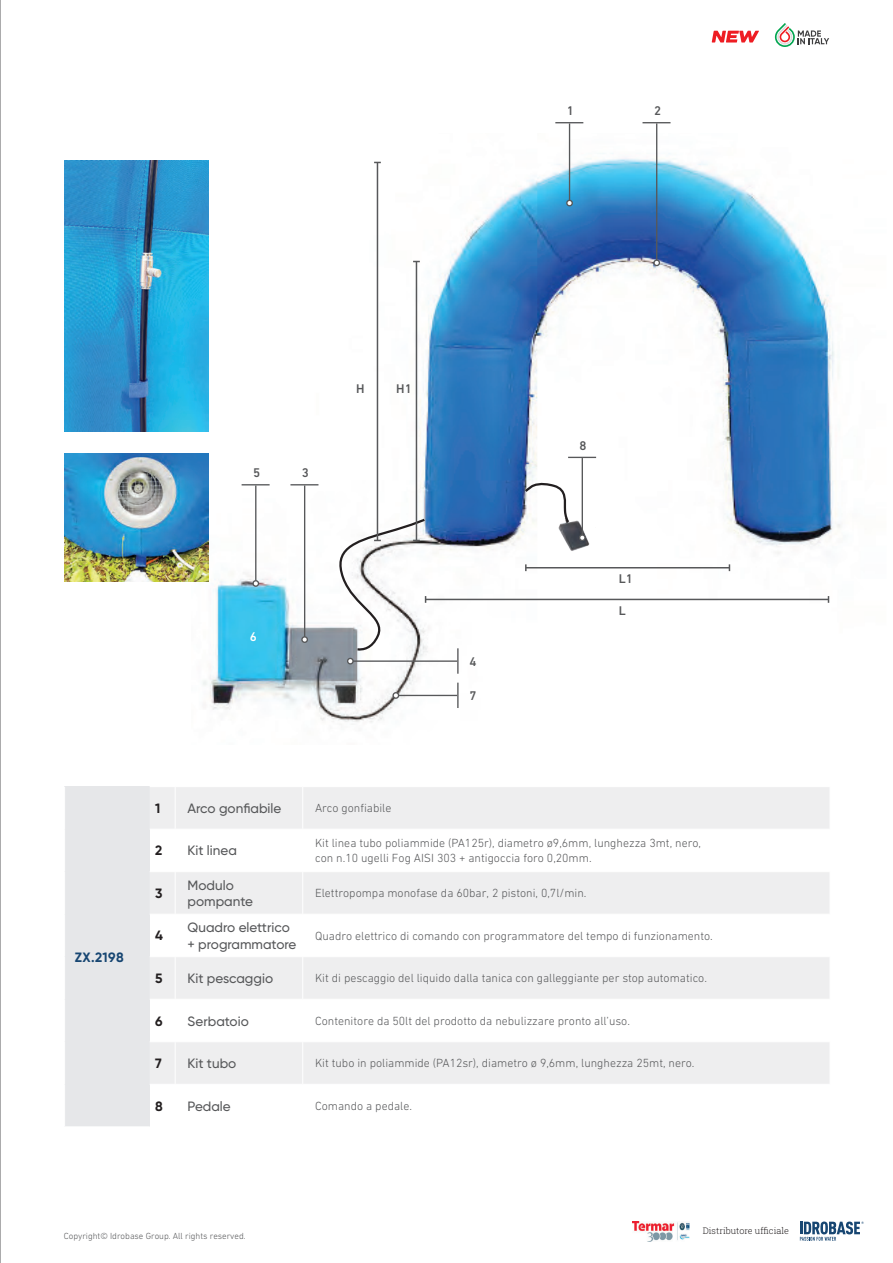
<style>
.page{position:relative;width:893px;height:1263px;background:#fff}
.page>*{position:absolute;margin:0;border:0;box-sizing:border-box;transform-origin:0 0}
.t1{font:500 13.5px/16.2px "Gilroy";color:#57585a}
.t2{font:700 13.5px "Gilroy";color:#231f20}
.t3{font:700 13.5px "Gilroy";letter-spacing:.03em;color:#174672}
.t4{font:500 12.9px "DIN Next W1 G";color:#57585a}
.t5{font:500 12.9px "DIN Next W1 G";color:#fff}
.t6{font:300 12px/15px "DIN Next W1 G";color:#57585a}
.t7{font:300 9px "DIN Next W1 G";color:#57585a}
.t8{font:300 9px "Roboto Slab";color:#231f20}
</style>
<div class="page">
<img style="left:191px;top:133px;width:650px;height:592px">
<img style="left:553px;top:519px;width:43px;height:35px">
<svg style="left:523px;top:479px;width:48px;height:46px"></svg>
<hr style="left:426px;top:599px;width:402px;height:1px;background:#57585a">
<hr style="left:526px;top:567px;width:203px;height:1px;background:#57585a">
<svg style="left:525px;top:564px;width:2px;height:7px"></svg>
<hr style="left:416px;top:261px;width:1px;height:279px;background:#57585a">
<hr style="left:377px;top:162px;width:1px;height:378px;background:#57585a">
<svg style="left:333px;top:517px;width:94px;height:135px"></svg>
<hr style="left:457px;top:648px;width:2px;height:26px;background:#57585a">
<hr style="left:353px;top:660px;width:104px;height:2px;background:#57585a">
<div style="left:347px;top:658px;width:7px;height:6px;border:1px solid #57585a;border-radius:50%"></div>
<hr style="left:457px;top:683px;width:2px;height:25px;background:#57585a">
<hr style="left:399px;top:695px;width:58px;height:1px;background:#57585a">
<div style="left:392px;top:692px;width:7px;height:7px;border:1px solid #57585a;border-radius:50%"></div>
<svg style="left:555px;top:122px;width:28px;height:1px"></svg>
<hr style="left:569px;top:123px;width:1px;height:77px;background:#57585a">
<div style="left:566px;top:200px;width:7px;height:6px;border:1px solid #57585a;border-radius:50%"></div>
<svg style="left:568px;top:457px;width:28px;height:1px"></svg>
<hr style="left:582px;top:458px;width:1px;height:77px;background:#57585a">
<div style="left:579px;top:534px;width:7px;height:7px;border:1px solid #57585a;border-radius:50%"></div>
<svg style="left:642px;top:122px;width:28px;height:1px"></svg>
<hr style="left:656px;top:123px;width:1px;height:137px;background:#57585a">
<div style="left:653px;top:259px;width:7px;height:7px;border:1px solid #57585a;border-radius:50%"></div>
<svg style="left:242px;top:484px;width:28px;height:1px"></svg>
<hr style="left:255px;top:485px;width:1px;height:96px;background:#57585a">
<div style="left:252px;top:580px;width:7px;height:7px;border:1px solid #57585a;border-radius:50%"></div>
<svg style="left:290px;top:484px;width:28px;height:1px"></svg>
<hr style="left:304px;top:485px;width:1px;height:152px;background:#57585a">
<div style="left:301px;top:636px;width:7px;height:7px;border:1px solid #57585a;border-radius:50%"></div>
<svg style="left:800px;top:1221px;width:64px;height:20px"></svg>
<hr style="left:0;top:0;width:1px;height:1263px;background:#57585a">
<svg style="left:775px;top:23px;width:54px;height:24px"></svg>
<svg style="left:712px;top:31px;width:47px;height:12px"></svg>
<img style="left:64px;top:161px;width:144px;height:271px">
<img style="left:64px;top:454px;width:144px;height:127px">
<div style="left:65px;top:787px;width:85px;height:340px;background:#e6e7e9"></div>
<svg style="left:150px;top:787px;width:679px;height:297px;fill:#eeeeef"></svg>
<hr style="left:64px;top:1126px;width:86px;height:1px;background:#fff">
<hr style="left:175px;top:787px;width:1px;height:42px;background:#fff">
<hr style="left:302px;top:787px;width:1px;height:42px;background:#fff">
<svg style="left:150px;top:829px;width:25px;height:1px"></svg>
<hr style="left:175px;top:829px;width:128px;height:1px;background:#fff">
<hr style="left:175px;top:829px;width:1px;height:42px;background:#fff">
<hr style="left:303px;top:829px;width:527px;height:1px;background:#fff">
<hr style="left:302px;top:829px;width:1px;height:42px;background:#fff">
<svg style="left:150px;top:914px;width:25px;height:1px"></svg>
<hr style="left:175px;top:914px;width:128px;height:1px;background:#fff">
<hr style="left:175px;top:914px;width:1px;height:42px;background:#fff">
<hr style="left:303px;top:914px;width:527px;height:1px;background:#fff">
<hr style="left:302px;top:914px;width:1px;height:42px;background:#fff">
<svg style="left:150px;top:999px;width:25px;height:1px"></svg>
<hr style="left:175px;top:999px;width:128px;height:1px;background:#fff">
<hr style="left:175px;top:999px;width:1px;height:42px;background:#fff">
<hr style="left:303px;top:999px;width:527px;height:1px;background:#fff">
<hr style="left:302px;top:999px;width:1px;height:42px;background:#fff">
<svg style="left:150px;top:871px;width:25px;height:1px"></svg>
<hr style="left:175px;top:871px;width:128px;height:1px;background:#fff">
<hr style="left:175px;top:872px;width:1px;height:42px;background:#fff">
<hr style="left:303px;top:871px;width:527px;height:1px;background:#fff">
<hr style="left:302px;top:872px;width:1px;height:42px;background:#fff">
<svg style="left:150px;top:956px;width:25px;height:1px"></svg>
<hr style="left:175px;top:956px;width:128px;height:1px;background:#fff">
<hr style="left:175px;top:957px;width:1px;height:42px;background:#fff">
<hr style="left:303px;top:956px;width:527px;height:1px;background:#fff">
<hr style="left:302px;top:957px;width:1px;height:42px;background:#fff">
<svg style="left:150px;top:1041px;width:25px;height:1px"></svg>
<hr style="left:175px;top:1041px;width:128px;height:1px;background:#fff">
<hr style="left:175px;top:1042px;width:1px;height:42px;background:#fff">
<hr style="left:303px;top:1041px;width:527px;height:1px;background:#fff">
<hr style="left:302px;top:1042px;width:1px;height:42px;background:#fff">
<img style="left:632px;top:1221px;width:57px;height:20px">
<p class="t4" style="left:567px;top:103px;width:9px">1</p>
<p class="t4" style="left:654px;top:103px;width:9px">2</p>
<p class="t4" style="left:253px;top:465px;width:9px">5</p>
<p class="t4" style="left:302px;top:465px;width:9px">3</p>
<p class="t4" style="left:356px;top:381px;width:10px">H</p>
<p class="t4" style="left:396px;top:381px;width:17px">H1</p>
<p class="t5" style="left:250px;top:629px;width:9px">6</p>
<p class="t4" style="left:469px;top:654px;width:9px">4</p>
<p class="t4" style="left:469px;top:688px;width:9px">7</p>
<p class="t4" style="left:580px;top:438px;width:9px">8</p>
<p class="t4" style="left:619px;top:571px;width:16px">L1</p>
<p class="t4" style="left:619px;top:603px;width:8px">L</p>
<p class="t3" style="left:75px;top:949px;width:50px">ZX.2198</p>
<p class="t2" style="left:155px;top:800px;width:7px">1</p>
<p class="t1" style="left:188px;top:800px;width:95px">Arco gonfiabile</p>
<p class="t6" style="left:315px;top:800px;width:78px">Arco gonfiabile</p>
<p class="t2" style="left:155px;top:842px;width:9px">2</p>
<p class="t1" style="left:188px;top:842px;width:51px">Kit linea</p>
<p class="t6" style="left:315px;top:835px;width:387px">Kit linea tubo poliammide (PA125r), diametro ø9,6mm, lunghezza 3mt, nero, con n.10 ugelli Fog AISI 303 + antigoccia foro 0,20mm.</p>
<p class="t2" style="left:155px;top:885px;width:9px">3</p>
<p class="t1" style="left:188px;top:877px;width:67px">Modulo pompante</p>
<p class="t6" style="left:315px;top:885px;width:273px">Elettropompa monofase da 60bar, 2 pistoni, 0,7l/min.</p>
<p class="t2" style="left:155px;top:927px;width:9px">4</p>
<p class="t1" style="left:188px;top:919px;width:110px">Quadro elettrico + programmatore</p>
<p class="t6" style="left:315px;top:928px;width:399px">Quadro elettrico di comando con programmatore del tempo di funzionamento.</p>
<p class="t2" style="left:155px;top:970px;width:9px">5</p>
<p class="t1" style="left:188px;top:970px;width:87px">Kit pescaggio</p>
<p class="t6" style="left:315px;top:970px;width:393px">Kit di pescaggio del liquido dalla tanica con galleggiante per stop automatico.</p>
<p class="t2" style="left:155px;top:1012px;width:9px">6</p>
<p class="t1" style="left:188px;top:1012px;width:63px">Serbatoio</p>
<p class="t6" style="left:315px;top:1013px;width:316px">Contenitore da 50lt del prodotto da nebulizzare pronto all’uso.</p>
<p class="t2" style="left:155px;top:1055px;width:8px">7</p>
<p class="t1" style="left:188px;top:1055px;width:50px">Kit tubo</p>
<p class="t6" style="left:315px;top:1056px;width:381px">Kit tubo in poliammide (PA12sr), diametro ø 9,6mm, lunghezza 25mt, nero.</p>
<p class="t2" style="left:155px;top:1097px;width:9px">8</p>
<p class="t1" style="left:188px;top:1098px;width:45px">Pedale</p>
<p class="t6" style="left:315px;top:1098px;width:98px">Comando a pedale.</p>
<p class="t7" style="left:64px;top:1230px;width:183px">Copyright© Idrobase Group. All rights reserved.</p>
<p class="t8" style="left:703px;top:1224px;width:88px">Distributore ufficiale</p>
</div>
